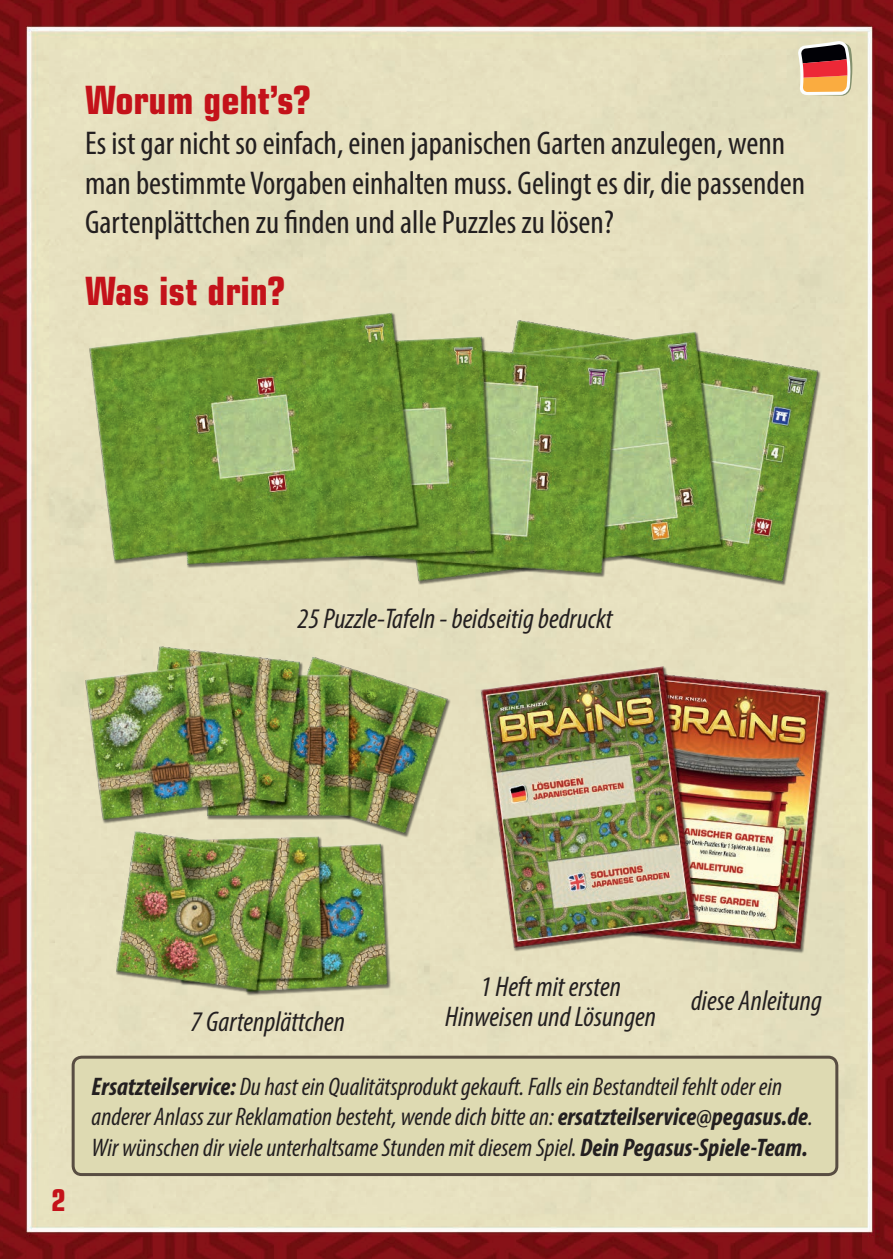
<style>
.page{position:relative;width:893px;height:1259px;background:#fff}
.page>*{position:absolute;margin:0;border:0;box-sizing:border-box;transform-origin:0 0}
.t1{font:700 condensed 39px "Eurostile LT Std";color:#c4121a}
.t2{font:condensed 33px/39.6px "Myriad Pro";color:#231f20}
.t3{font:700 condensed 30px "Eurostile LT Std";color:#c4121a}
.t4{font:italic condensed 28.5px/30px "Myriad Pro";color:#231f20;text-align:center}
.t5{font:italic condensed 25.5px/30.6px "Myriad Pro";color:#231f20}
.s1{font-weight:700}
</style>
<div class="page">
<img style="left:0;top:0;width:893px;height:1259px">
<div style="left:73px;top:1057px;width:764px;height:117px;background:#dedab2;border-radius:9px"></div>
<div style="left:72px;top:1055px;width:766px;height:121px;border:3px solid #584d42;border-radius:9px"></div>
<svg style="left:797px;top:40px;width:55px;height:56px;background:#bb8168"></svg>
<img style="left:90px;top:312px;width:730px;height:273px">
<img style="left:86px;top:646px;width:364px;height:349px">
<img style="left:480px;top:667px;width:349px;height:286px">
<h1 class="t1" style="left:85px;top:77px;width:227px">Worum geht’s?</h1>
<p class="t2" style="left:85px;top:123px;width:721px">Es ist gar nicht so einfach, einen japanischen Garten anzulegen, wenn man bestimmte Vorgaben einhalten muss. Gelingt es dir, die passenden<br>Gartenplättchen zu finden und alle Puzzles zu lösen?</p>
<h1 class="t1" style="left:85px;top:267px;width:201px">Was ist drin?</h1>
<p class="t4" style="left:297px;top:604px;width:317px">25 Puzzle-Tafeln - beidseitig bedruckt</p>
<p class="t3" style="left:51px;top:1182px;width:16px">2</p>
<p class="t4" style="left:191px;top:1005px;width:156px">7 Gartenplättchen</p>
<p class="t4" style="left:445px;top:971px;width:212px">1 Heft mit ersten<br>Hinweisen und Lösungen</p>
<p class="t4" style="left:691px;top:985px;width:132px">diese Anleitung</p>
<p class="t5" style="left:92px;top:1070px;width:723px"><span class="s1">Ersatzteilservice:</span> Du hast ein Qualitätsprodukt gekauft. Falls ein Bestandteil fehlt oder ein anderer Anlass zur Reklamation besteht, wende dich bitte an: <span class="s1">ersatzteilservice@pegasus.de</span>.<br>Wir wünschen dir viele unterhaltsame Stunden mit diesem Spiel. <span class="s1">Dein Pegasus-Spiele-Team.</span></p>
</div>
